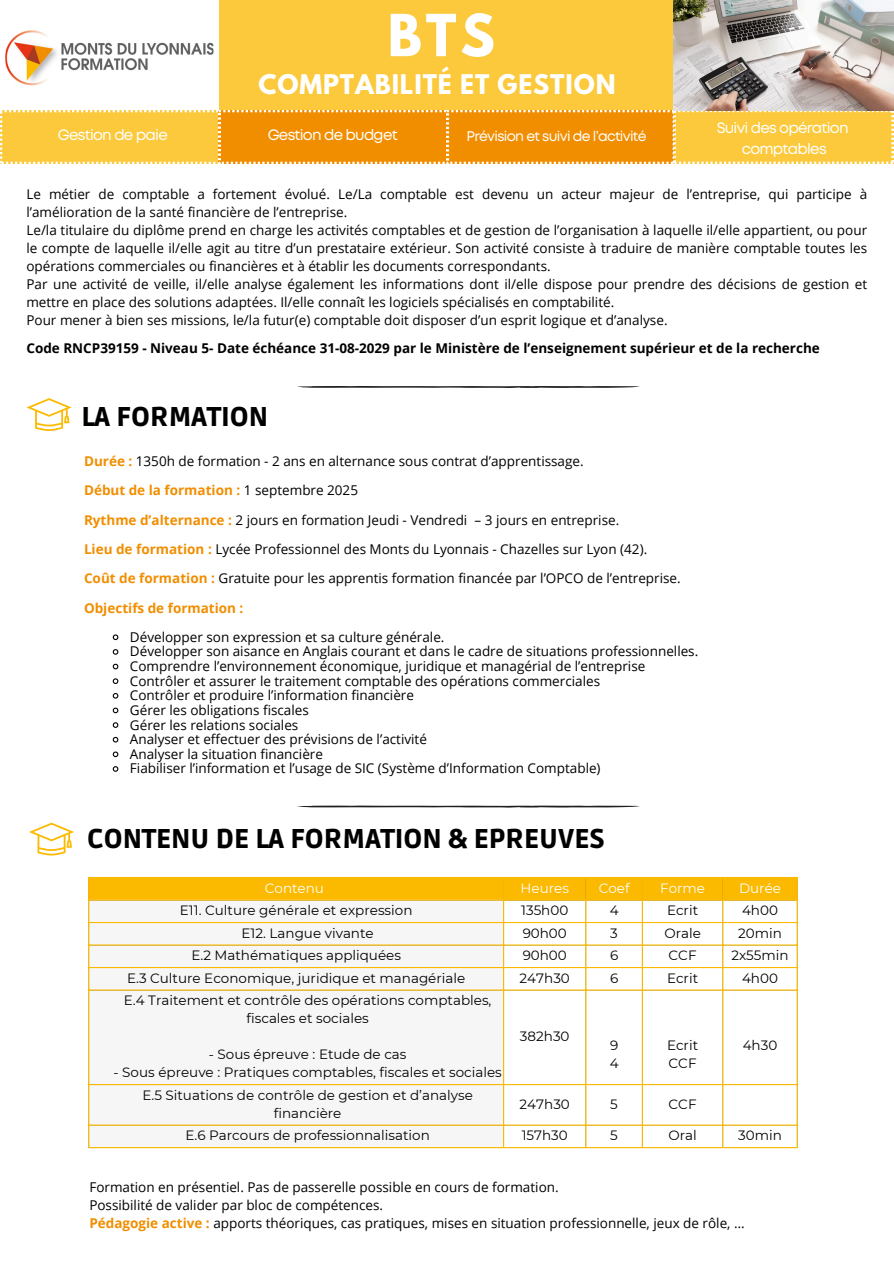
<style>
.page{position:relative;width:894px;height:1264px;background:#fff}
.page>*{position:absolute;margin:0;border:0;box-sizing:border-box;transform-origin:0 0}
.t1{font:700 51.3px "League Spartan";color:#fff}
.t2{font:900 27px "Ruda";color:#000}
.t3{font:700 24px "League Spartan";letter-spacing:.035em;color:#fff}
.t4{font:15px "Mont";letter-spacing:-.05em;color:#fff}
.t5{font:13.95px "Mont";letter-spacing:-.05em;color:#fff}
.t6{font:13.5px/18px "Open Sans";color:#000}
.t7{font:13.5px/18px "Montserrat";color:#000;text-align:center}
.t8{font:700 13.5px "Open Sans";color:#000}
.t9{font:700 13.5px "Open Sans";color:#f18e00}
.t10{font:13.5px "Montserrat";color:#fff}
.s1{font-weight:700;color:#f18e00}
.s2{font-weight:400;color:#000}
</style>
<div class="page">
<svg style="left:297px;top:386px;width:343px;height:2px"></svg>
<svg style="left:297px;top:805px;width:343px;height:2px"></svg>
<div style="left:0;top:0;width:893px;height:110px;background:#fbc93b"></div>
<div style="left:0;top:0;width:219px;height:110px;background:#fff"></div>
<img style="left:5px;top:30px;width:208px;height:56px">
<svg style="left:0;top:110px;width:892px;height:54px;background:#f6ae27"></svg>
<img style="left:673px;top:0;width:220px;height:111px">
<svg style="left:112px;top:634px;width:7px;height:7px"></svg>
<svg style="left:112px;top:649px;width:7px;height:6px"></svg>
<svg style="left:112px;top:663px;width:7px;height:7px"></svg>
<svg style="left:112px;top:678px;width:7px;height:6px"></svg>
<svg style="left:112px;top:693px;width:7px;height:6px"></svg>
<svg style="left:112px;top:707px;width:7px;height:7px"></svg>
<svg style="left:112px;top:722px;width:7px;height:6px"></svg>
<svg style="left:112px;top:736px;width:7px;height:7px"></svg>
<svg style="left:112px;top:751px;width:7px;height:7px"></svg>
<svg style="left:112px;top:766px;width:7px;height:6px"></svg>
<svg style="left:26px;top:398px;width:45px;height:33px"></svg>
<svg style="left:29px;top:822px;width:45px;height:33px"></svg>
<div style="left:89px;top:878px;width:707px;height:21px;background:#fbba00"></div>
<div style="left:89px;top:900px;width:414px;height:247px;background:#f6f6f6"></div>
<svg style="left:504px;top:968px;width:292px;height:21px"></svg>
<hr style="left:88px;top:878px;width:1px;height:269px;background:#fbba00">
<hr style="left:503px;top:878px;width:1px;height:269px;background:#fbba00">
<hr style="left:585px;top:878px;width:1px;height:269px;background:#fbba00">
<hr style="left:641px;top:878px;width:1px;height:269px;background:#fbba00">
<hr style="left:722px;top:878px;width:1px;height:269px;background:#fbba00">
<hr style="left:796px;top:878px;width:1px;height:269px;background:#fbba00">
<hr style="left:88px;top:877px;width:709px;height:1px;background:#fbba00">
<hr style="left:88px;top:899px;width:709px;height:1px;background:#fbba00">
<hr style="left:88px;top:922px;width:709px;height:1px;background:#fbba00">
<hr style="left:88px;top:944px;width:709px;height:1px;background:#fbba00">
<hr style="left:88px;top:967px;width:709px;height:1px;background:#fbba00">
<hr style="left:88px;top:989px;width:709px;height:1px;background:#fbba00">
<hr style="left:88px;top:1084px;width:709px;height:1px;background:#fbba00">
<hr style="left:88px;top:1124px;width:709px;height:1px;background:#fbba00">
<hr style="left:88px;top:1147px;width:709px;height:1px;background:#fbba00">
<p class="t1" style="left:387px;top:10px;width:109px">BTS</p>
<p class="t3" style="left:258px;top:73px;width:358px">COMPTABILITÉ ET GESTION</p>
<p class="t4" style="left:58px;top:129px;width:111px">Gestion de paie</p>
<h4 class="t4" style="left:267px;top:129px;width:131px">Gestion de budget</h4>
<p class="t5" style="left:466px;top:131px;width:181px">Prévision et suivi de l’activité</p>
<p class="t4" style="left:716px;top:122px;width:133px">Suivi des opération</p>
<p class="t4" style="left:741px;top:143px;width:86px">comptables</p>
<p class="t6" style="left:26px;top:184px;width:842px">Le métier de comptable a fortement évolué. Le/La comptable est devenu un acteur majeur de l’entreprise, qui participe à l’amélioration de la santé financière de l’entreprise.</p>
<p class="t6" style="left:26px;top:220px;width:842px;text-align:justify">Le/la titulaire du diplôme prend en charge les activités comptables et de gestion de l’organisation à laquelle il/elle appartient, ou pour le compte de laquelle il/elle agit au titre d’un prestataire extérieur. Son activité consiste à traduire de manière comptable toutes les opérations commerciales ou financières et à établir les documents correspondants.</p>
<p class="t6" style="left:26px;top:274px;width:842px">Par une activité de veille, il/elle analyse également les informations dont il/elle dispose pour prendre des décisions de gestion et mettre en place des solutions adaptées. Il/elle connaît les logiciels spécialisés en comptabilité.</p>
<p class="t6" style="left:26px;top:310px;width:642px">Pour mener à bien ses missions, le/la futur(e) comptable doit disposer d’un esprit logique et d’analyse.</p>
<p class="t8" style="left:26px;top:339px;width:794px">Code RNCP39159 - Niveau 5- Date échéance 31-08-2029 par le Ministère de l’enseignement supérieur et de la recherche</p>
<p class="t2" style="left:82px;top:401px;width:188px">LA FORMATION</p>
<h3 class="t6" style="left:84px;top:452px;width:501px"><span class="s1">Durée :</span> 1350h de formation - 2 ans en alternance sous contrat d’apprentissage.</h3>
<p class="t9" style="left:84px;top:481px;width:275px">Début de la formation : <span class="s2">1 septembre 2025</span></p>
<p class="t6" style="left:84px;top:510px;width:536px"><span class="s1">Rythme d’alternance :</span> 2 jours en formation Jeudi - Vendredi – 3 jours en entreprise.</p>
<p class="t6" style="left:84px;top:539px;width:564px"><span class="s1">Lieu de formation :</span> Lycée Professionnel des Monts du Lyonnais - Chazelles sur Lyon (42).</p>
<p class="t6" style="left:84px;top:569px;width:598px"><span class="s1">Coût de formation :</span> Gratuite pour les apprentis formation financée par l’OPCO de l’entreprise.</p>
<p class="t9" style="left:84px;top:598px;width:161px">Objectifs de formation :</p>
<p class="t6" style="left:130px;top:627px;width:316px">Développer son expression et sa culture générale.</p>
<p class="t6" style="left:130px;top:642px;width:569px">Développer son aisance en Anglais courant et dans le cadre de situations professionnelles.</p>
<p class="t6" style="left:130px;top:656px;width:516px">Comprendre l’environnement économique, juridique et managérial de l’entreprise</p>
<h4 class="t6" style="left:130px;top:671px;width:471px">Contrôler et assurer le traitement comptable des opérations commerciales</h4>
<p class="t6" style="left:130px;top:686px;width:285px">Contrôler et produire l’information financière</p>
<h2 class="t6" style="left:130px;top:700px;width:180px">Gérer les obligations fiscales</h2>
<p class="t6" style="left:130px;top:715px;width:170px">Gérer les relations sociales</p>
<p class="t6" style="left:130px;top:730px;width:298px">Analyser et effectuer des prévisions de l’activité</p>
<p class="t6" style="left:130px;top:744px;width:194px">Analyser la situation financière</p>
<p class="t6" style="left:130px;top:759px;width:472px">Fiabiliser l’information et l’usage de SIC (Système d’Information Comptable)</p>
<p class="t2" style="left:87px;top:823px;width:519px">CONTENU DE LA FORMATION &amp; EPREUVES</p>
<h2 class="t10" style="left:265px;top:879px;width:61px">Contenu</h2>
<p class="t10" style="left:520px;top:879px;width:50px">Heures</p>
<p class="t10" style="left:598px;top:879px;width:32px">Coef</p>
<p class="t10" style="left:660px;top:879px;width:46px">Forme</p>
<p class="t10" style="left:738px;top:879px;width:43px">Durée</p>
<p class="t7" style="left:180px;top:901px;width:234px">E11. Culture générale et expression</p>
<p class="t7" style="left:521px;top:901px;width:49px">135h00</p>
<p class="t7" style="left:609px;top:901px;width:10px">4</p>
<p class="t7" style="left:666px;top:901px;width:33px">Ecrit</p>
<p class="t7" style="left:741px;top:901px;width:37px">4h00</p>
<p class="t7" style="left:241px;top:923px;width:134px">E12. Langue vivante</p>
<p class="t7" style="left:522px;top:923px;width:46px">90h00</p>
<p class="t7" style="left:610px;top:923px;width:9px">3</p>
<p class="t7" style="left:664px;top:923px;width:38px">Orale</p>
<p class="t7" style="left:738px;top:923px;width:45px">20min</p>
<p class="t7" style="left:191px;top:946px;width:211px">E.2 Mathématiques appliquées</p>
<p class="t7" style="left:522px;top:946px;width:46px">90h00</p>
<p class="t7" style="left:610px;top:946px;width:10px">6</p>
<p class="t7" style="left:668px;top:946px;width:29px">CCF</p>
<p class="t7" style="left:731px;top:946px;width:59px">2x55min</p>
<p class="t7" style="left:127px;top:968px;width:339px">E.3 Culture Economique, juridique et managériale</p>
<p class="t7" style="left:519px;top:968px;width:52px">247h30</p>
<p class="t7" style="left:610px;top:968px;width:10px">6</p>
<p class="t7" style="left:666px;top:968px;width:33px">Ecrit</p>
<p class="t7" style="left:741px;top:968px;width:37px">4h00</p>
<p class="t7" style="left:124px;top:991px;width:369px">E.4 Traitement et contrôle des opérations comptables, fiscales et sociales</p>
<p class="t7" style="left:209px;top:1045px;width:199px">- Sous épreuve : Etude de cas</p>
<p class="t7" style="left:114px;top:1063px;width:389px">- Sous épreuve : Pratiques comptables, fiscales et sociales</p>
<p class="t7" style="left:520px;top:1027px;width:51px">382h30</p>
<p class="t7" style="left:666px;top:1036px;width:33px">Ecrit</p>
<p class="t7" style="left:668px;top:1054px;width:29px">CCF</p>
<p class="t7" style="left:742px;top:1036px;width:36px">4h30</p>
<p class="t7" style="left:610px;top:1036px;width:10px">9</p>
<p class="t7" style="left:609px;top:1054px;width:10px">4</p>
<p class="t7" style="left:142px;top:1085px;width:332px">E.5 Situations de contrôle de gestion et d’analyse financière</p>
<p class="t7" style="left:519px;top:1094px;width:52px">247h30</p>
<p class="t7" style="left:610px;top:1094px;width:9px">5</p>
<p class="t7" style="left:668px;top:1094px;width:29px">CCF</p>
<p class="t7" style="left:185px;top:1126px;width:246px">E.6 Parcours de professionnalisation</p>
<p class="t7" style="left:521px;top:1126px;width:48px">157h30</p>
<p class="t7" style="left:610px;top:1126px;width:9px">5</p>
<p class="t7" style="left:668px;top:1126px;width:30px">Oral</p>
<p class="t7" style="left:738px;top:1126px;width:45px">30min</p>
<p class="t6" style="left:89px;top:1177px;width:470px">Formation en présentiel. Pas de passerelle possible en cours de formation.</p>
<p class="t6" style="left:89px;top:1195px;width:295px">Possibilité de valider par bloc de compétences.</p>
<p class="t6" style="left:89px;top:1213px;width:656px"><span class="s1">Pédagogie active :</span> apports théoriques, cas pratiques, mises en situation professionnelle, jeux de rôle, …</p>
</div>
